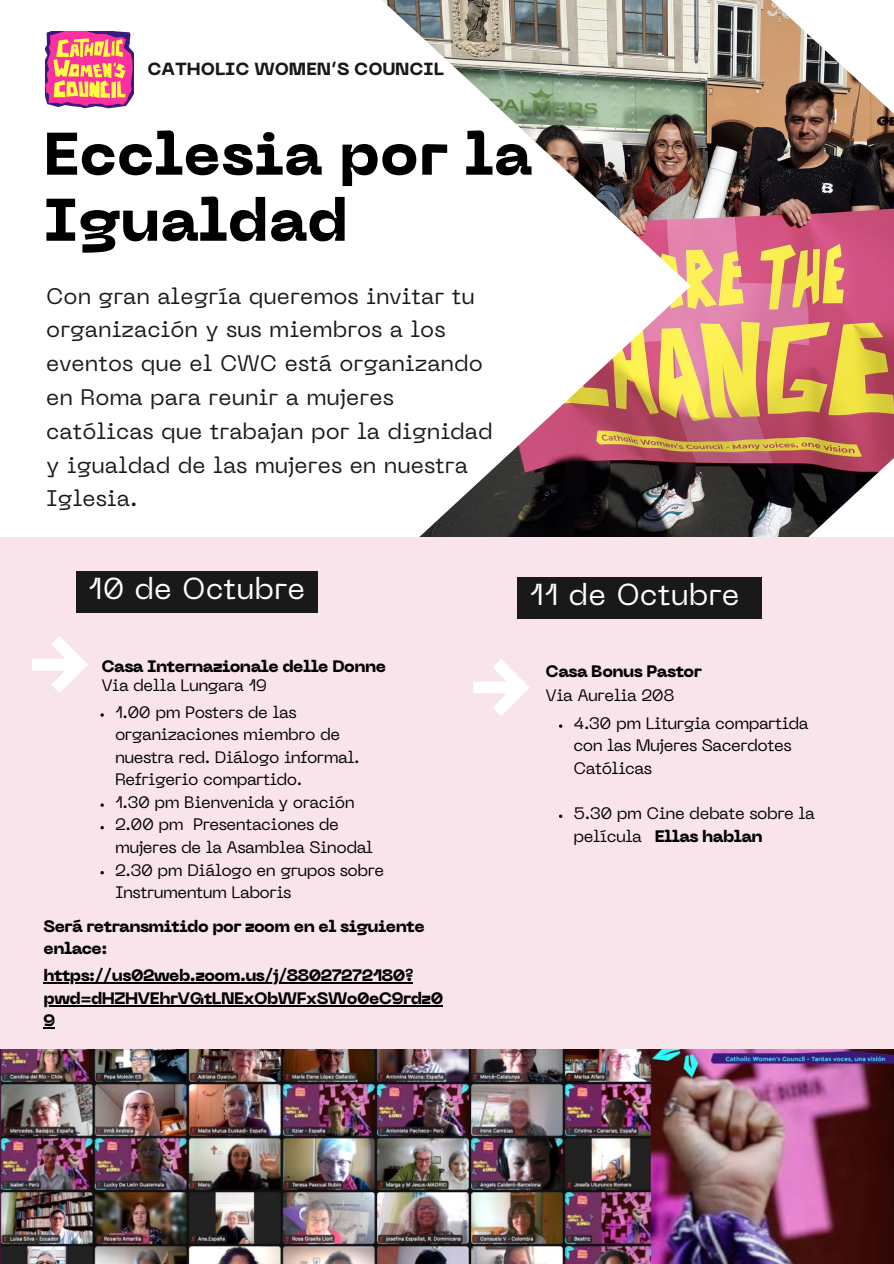
<style>
.page{position:relative;width:894px;height:1264px;background:#fff}
.page>*{position:absolute;margin:0;border:0;box-sizing:border-box;transform-origin:0 0}
.t1{font:800 59.55px/66px "PP Neue Machina";color:#000}
.t2{font:30.15px "PP Neue Machina";color:#fff}
.t3{font:22.35px/33.8px "PP Neue Machina";color:#191919}
.t4{font:800 17.4px "PP Neue Machina";color:#191919}
.t5{font:16.5px/22.5px "PP Neue Machina";letter-spacing:-.03em;color:#000}
.t6{font:800 16.5px/22.5px "PP Neue Machina";letter-spacing:-.03em;color:#000}
</style>
<div class="page">
<img style="left:382px;top:0;width:511px;height:537px">
<div style="left:0;top:537px;width:893px;height:695px;background:#fae4eb"></div>
<img style="left:0;top:1049px;width:893px;height:214px">
<svg style="left:32px;top:636px;width:56px;height:57px"></svg>
<svg style="left:473px;top:659px;width:56px;height:57px"></svg>
<img style="left:45px;top:31px;width:88px;height:78px">
<div style="left:76px;top:571px;width:241px;height:42px;background:#191919"></div>
<svg style="left:100px;top:826px;width:4px;height:3px"></svg>
<svg style="left:100px;top:871px;width:4px;height:3px"></svg>
<svg style="left:559px;top:814px;width:3px;height:4px"></svg>
<div style="left:517px;top:577px;width:244px;height:41px;background:#191919"></div>
<hr style="left:43px;top:982px;width:370px;height:1px;background:#000">
<hr style="left:43px;top:1005px;width:399px;height:1px;background:#000">
<svg style="left:43px;top:1027px;width:12px;height:1px"></svg>
<p class="t4" style="left:147px;top:63px;width:298px">CATHOLIC WOMEN’S COUNCIL</p>
<p class="t1" style="left:43px;top:127px;width:490px">Ecclesia por la<br>Igualdad</p>
<p class="t3" style="left:46px;top:281px;width:448px">Con gran alegría queremos invitar tu organización y sus miembros a los eventos que el CWC está organizando en Roma para reunir a mujeres católicas que trabajan por la dignidad y igualdad de las mujeres en nuestra<br>Iglesia.</p>
<p class="t2" style="left:88px;top:576px;width:219px">10 de Octubre</p>
<p class="t2" style="left:529px;top:582px;width:211px">11 de Octubre</p>
<p class="t6" style="left:101px;top:656px;width:286px">Casa Internazionale delle Donne</p>
<p class="t6" style="left:545px;top:662px;width:158px">Casa Bonus Pastor</p>
<p class="t5" style="left:101px;top:675px;width:167px">Via della Lungara 19</p>
<p class="t5" style="left:545px;top:685px;width:130px">Via Aurelia 208</p>
<p class="t5" style="left:115px;top:702px;width:246px">1.00 pm Posters de las organizaciones miembro de nuestra red. Diálogo informal.<br>Refrigerio compartido.</p>
<p class="t5" style="left:115px;top:792px;width:241px">1.30 pm Bienvenida y oración</p>
<p class="t5" style="left:115px;top:815px;width:259px">2.00 pm Presentaciones de mujeres de la Asamblea Sinodal</p>
<p class="t5" style="left:115px;top:860px;width:271px">2.30 pm Diálogo en grupos sobre<br>Instrumentum Laboris</p>
<p class="t6" style="left:43px;top:916px;width:382px">Será retransmitido por zoom en el siguiente enlace:</p>
<p class="t6" style="left:43px;top:966px;width:401px">https://us02web.zoom.us/j/88027272180? pwd=dHZHVEhrVGtLNExObWFxSWo0eC9rdz0<br>9</p>
<p class="t5" style="left:573px;top:713px;width:236px">4.30 pm Liturgia compartida con las Mujeres Sacerdotes<br>Católicas</p>
<p class="t5" style="left:573px;top:803px;width:243px">5.30 pm Cine debate sobre la película</p>
<p class="t6" style="left:654px;top:826px;width:109px">Ellas hablan</p>
</div>
